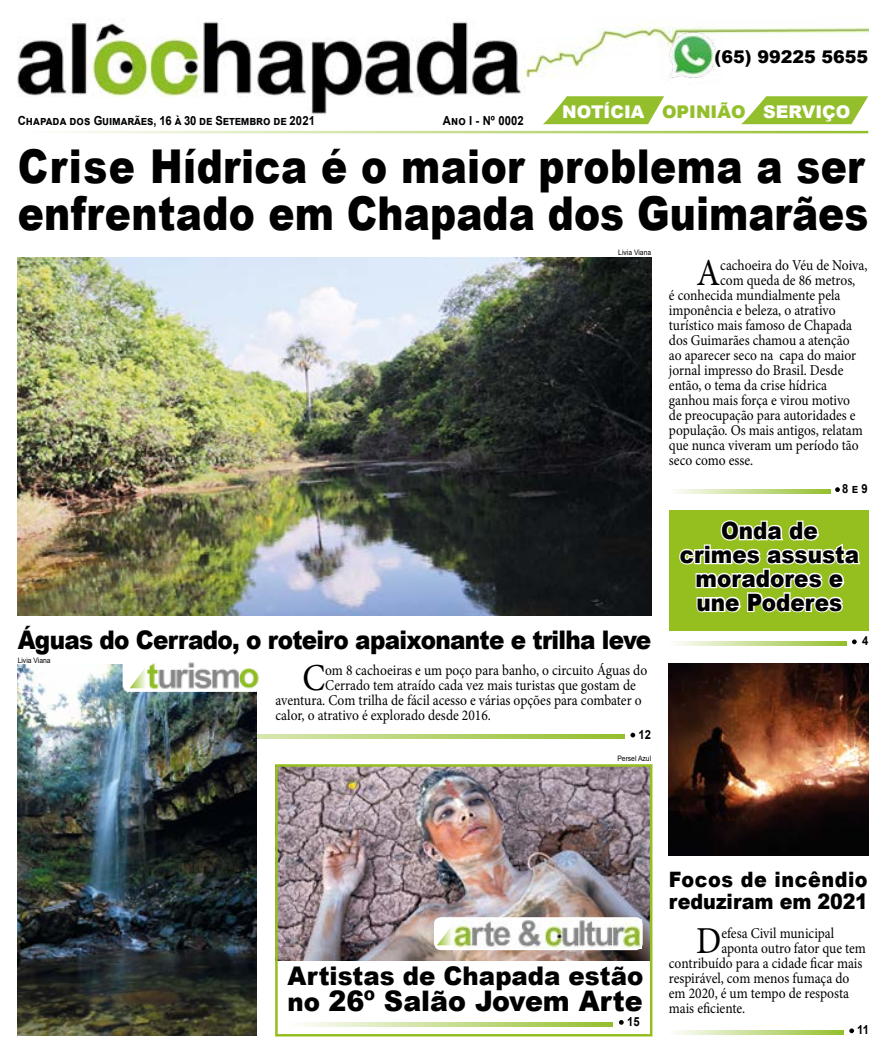
<style>
.page{position:relative;width:886px;height:1053px;background:#fff}
.page>*{position:absolute;margin:0;border:0;box-sizing:border-box;transform-origin:0 0}
.t1{font:900 46.62px/46.6px "Arial";letter-spacing:.01em;color:#000;scale:.84 1}
.t2{font:38.12px "Minion Pro";color:#000;scale:.9 1}
.t3{font:900 28.25px "Arial";color:#000;scale:.95 1}
.t4{font:900 25.75px "Arial";color:#000;scale:.95 1}
.t5{font:900 25.62px "Arial";letter-spacing:-.03em;color:#000;scale:.9 1}
.t6{font:900 23.88px/23.9px "Arial";color:#000;text-align:center;scale:.9 1}
.t7{font:900 21.25px/22.5px "Arial";letter-spacing:.015em;color:#000;scale:.9 1}
.t8{font:900 17.5px "Arial";color:#fff}
.t9{font:900 17.5px "Arial";color:#000}
.t10{font:15px "Minion Pro";color:#000;scale:.9 1}
.t11{font:700 12.5px "Arial";letter-spacing:.01em;color:#000;scale:.9 1}
.t12{font:7.5px "Arial";color:#000;scale:.9 1}
.s1{color:#94bf2d}
.s2{font-size:25.75px}
</style>
<div class="page">
<svg style="left:256px;top:734px;width:369px;height:5px;background:#b4d26d"></svg>
<svg style="left:304px;top:1022px;width:309px;height:4px"></svg>
<img style="left:18px;top:21px;width:850px;height:96px">
<img style="left:659px;top:25px;width:63px;height:60px">
<svg style="left:542px;top:96px;width:122px;height:28px"></svg>
<svg style="left:741px;top:96px;width:127px;height:28px"></svg>
<hr style="left:27px;top:131px;width:841px;height:2px;background:#94bf2c">
<img style="left:18px;top:258px;width:633px;height:357px">
<img style="left:18px;top:664px;width:238px;height:371px">
<svg style="left:677px;top:489px;width:154px;height:4px"></svg>
<svg style="left:835px;top:487px;width:5px;height:5px"></svg>
<img style="left:278px;top:767px;width:371px;height:193px">
<div style="left:275px;top:764px;width:377px;height:272px;border:2px solid #95bf1f"></div>
<svg style="left:630px;top:732px;width:5px;height:5px"></svg>
<svg style="left:619px;top:1020px;width:5px;height:4px"></svg>
<div style="left:434px;top:917px;width:209px;height:33px;background:#fff;border-radius:7px"></div>
<img style="left:452px;top:919px;width:189px;height:29px">
<svg style="left:437px;top:927px;width:15px;height:18px"></svg>
<div style="left:669px;top:510px;width:199px;height:120px;background:#95bf1f"></div>
<svg style="left:679px;top:520px;width:182px;height:93px"></svg>
<svg style="left:677px;top:641px;width:169px;height:4px"></svg>
<svg style="left:677px;top:1030px;width:167px;height:4px"></svg>
<svg style="left:852px;top:639px;width:5px;height:5px"></svg>
<svg style="left:849px;top:1028px;width:5px;height:5px"></svg>
<img style="left:669px;top:663px;width:199px;height:192px">
<div style="left:123px;top:659px;width:140px;height:32px;background:#fff;border-radius:7px"></div>
<svg style="left:130px;top:668px;width:16px;height:20px"></svg>
<img style="left:147px;top:662px;width:112px;height:27px">
<p class="t9" style="left:714px;top:44px;width:155px">(65) 99225 5655</p>
<p class="t8" style="left:562px;top:99px;width:289px">NOTÍCIA <span class="s1">OPINIÃO</span> SERVIÇO</p>
<p class="t11" style="left:18px;top:112px;width:332px">Chapada dos Guimarães, 16 à 30 de Setembro de 2021</p>
<p class="t11" style="left:443px;top:112px;width:91px">Ano I - Nº 0002</p>
<h1 class="t1" style="left:18px;top:142px;width:1014px">Crise Hídrica é o maior problema a ser enfrentado em Chapada dos Guimarães</h1>
<h2 class="t2" style="left:696px;top:247px;width:28px">A</h2>
<p class="t10" style="left:720px;top:255px;width:165px">cachoeira do Véu de Noiva,</p>
<p class="t12" style="left:618px;top:247px;width:38px">Livia Viana</p>
<p class="t10" style="left:720px;top:270px;width:152px">com queda de 86 metros,</p>
<p class="t10" style="left:669px;top:285px;width:192px">é conhecida mundialmente pela</p>
<p class="t10" style="left:669px;top:300px;width:187px">imponência e beleza, o atrativo</p>
<p class="t10" style="left:669px;top:315px;width:205px">turístico mais famoso de Chapada</p>
<p class="t10" style="left:669px;top:330px;width:202px">dos Guimarães chamou a atenção</p>
<p class="t10" style="left:669px;top:345px;width:210px">ao aparecer seco na capa do maior</p>
<p class="t10" style="left:669px;top:360px;width:195px">jornal impresso do Brasil. Desde</p>
<p class="t10" style="left:669px;top:375px;width:177px">então, o tema da crise hídrica</p>
<p class="t10" style="left:669px;top:390px;width:203px">ganhou mais força e virou motivo</p>
<p class="t10" style="left:669px;top:405px;width:209px">de preocupação para autoridades e</p>
<p class="t10" style="left:669px;top:420px;width:217px">população. Os mais antigos, relatam</p>
<p class="t10" style="left:669px;top:435px;width:212px">que nunca viveram um período tão</p>
<p class="t10" style="left:669px;top:450px;width:95px">seco como esse.</p>
<p class="t11" style="left:842px;top:480px;width:30px">8 e 9</p>
<h3 class="t5" style="left:18px;top:621px;width:705px">Águas do Cerrado, o roteiro apaixonante e trilha leve</h3>
<p class="t12" style="left:18px;top:655px;width:38px">Livia Viana</p>
<h2 class="t2" style="left:302px;top:652px;width:27px">C</h2>
<p class="t10" style="left:325px;top:660px;width:359px">om 8 cachoeiras e um poço para banho, o circuito Águas do</p>
<p class="t10" style="left:325px;top:675px;width:347px">Cerrado tem atraído cada vez mais turistas que gostam de</p>
<p class="t10" style="left:275px;top:690px;width:408px">aventura. Com trilha de fácil acesso e várias opções para combater o</p>
<p class="t10" style="left:275px;top:705px;width:241px">calor, o atrativo é explorado desde 2016.</p>
<p class="t11" style="left:638px;top:725px;width:16px">12</p>
<p class="t12" style="left:617px;top:753px;width:39px">Persel Azul</p>
<h3 class="t6" style="left:680px;top:517px;width:201px">Onda de crimes assusta moradores e une Poderes</h3>
<p class="t11" style="left:862px;top:632px;width:8px">4</p>
<h3 class="t4" style="left:288px;top:957px;width:376px">Artistas de Chapada estão</h3>
<h3 class="t3" style="left:288px;top:980px;width:375px"><span class="s2">no</span> 26º Salão Jovem Arte</h3>
<p class="t11" style="left:627px;top:1012px;width:16px">15</p>
<h3 class="t7" style="left:669px;top:867px;width:223px">Focos de incêndio reduziram em 2021</h3>
<h2 class="t2" style="left:696px;top:914px;width:29px">D</h2>
<p class="t10" style="left:721px;top:922px;width:127px">efesa Civil municipal</p>
<p class="t10" style="left:721px;top:937px;width:162px">aponta outro fator que tem</p>
<p class="t10" style="left:669px;top:952px;width:216px">contribuído para a cidade ficar mais</p>
<p class="t10" style="left:669px;top:967px;width:202px">respirável, com menos fumaça do</p>
<p class="t10" style="left:669px;top:982px;width:202px">em 2020, é um tempo de resposta</p>
<p class="t10" style="left:669px;top:997px;width:86px">mais eficiente.</p>
<p class="t11" style="left:857px;top:1020px;width:15px">11</p>
</div>
